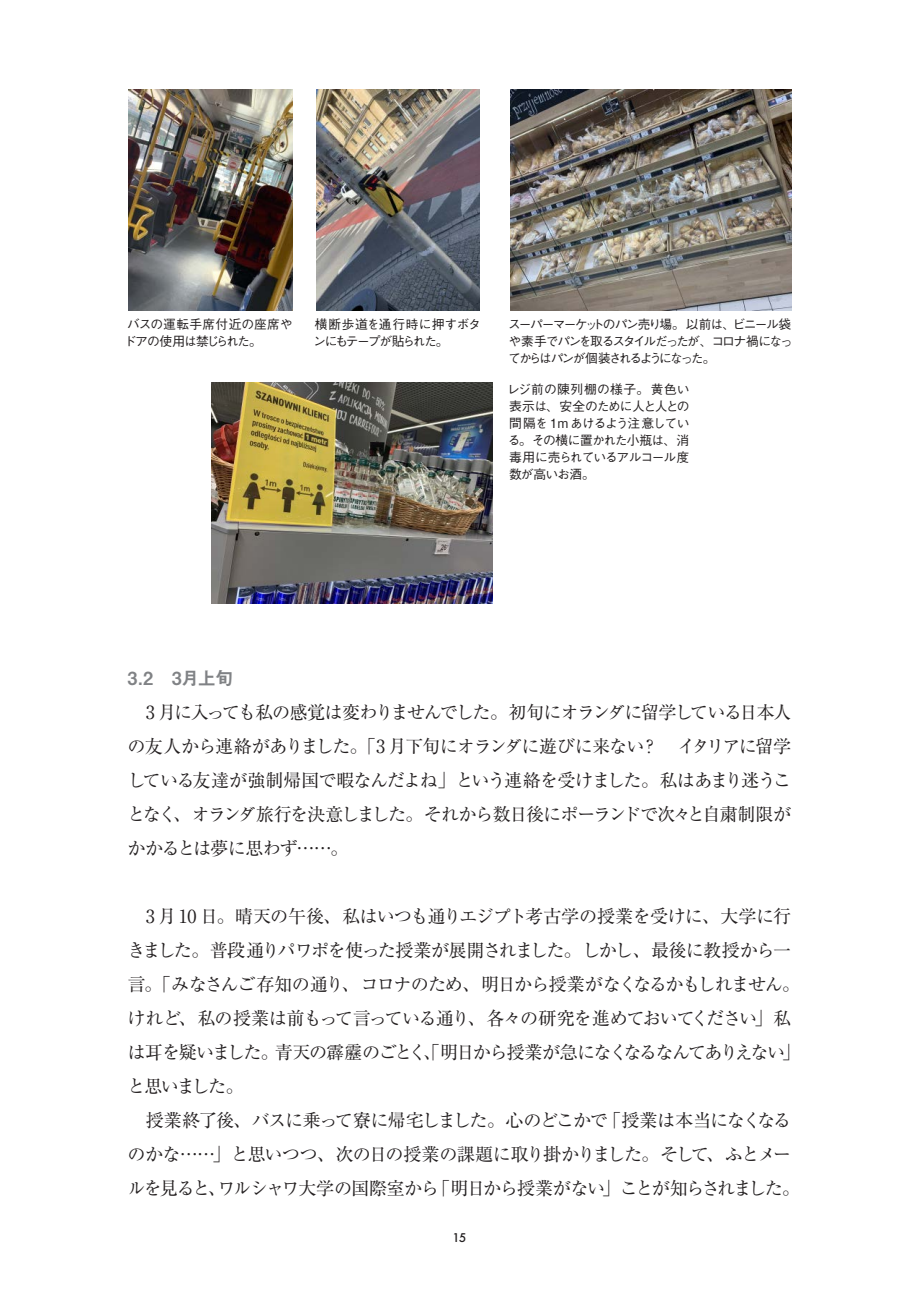
<style>
.page{position:relative;width:919px;height:1289px;background:#fff}
.page>*{position:absolute;margin:0;border:0;box-sizing:border-box;transform-origin:0 0}
.t1{font:18px/34px "Ryumin Pro";letter-spacing:-.065em;color:#231f20;text-align:justify}
.t2{font:18px "Midashi Go Pro MB31";color:#808285}
.t3{font:500 12.75px/17px "Gothic BBB Pro";letter-spacing:-.085em;color:#231f20;text-align:justify}
.t4{font:500 12.75px/17px "Gothic BBB Pro";letter-spacing:-.025em;color:#231f20}
.t5{font:500 11.7px "Futura";color:#231f20}
</style>
<div class="page">
<img style="left:129px;top:89px;width:163px;height:221px">
<img style="left:316px;top:89px;width:163px;height:221px">
<img style="left:510px;top:89px;width:281px;height:221px">
<img style="left:211px;top:383px;width:281px;height:220px">
<p class="t4" style="left:124px;top:314px;width:170px">バスの運転手席付近の座席やドアの使用は禁じられた。</p>
<p class="t3" style="left:313px;top:314px;width:169px">横断歩道を通行時に押すボタンにもテープが貼られた。</p>
<p class="t3" style="left:508px;top:314px;width:286px">スーパーマーケットのパン売り場。以前は、ビニール袋や素手でパンを取るスタイルだったが、コロナ禍になってからはパンが個装されるようになった。</p>
<p class="t3" style="left:507px;top:379px;width:184px">レジ前の陳列棚の様子。黄色い表示は、安全のために人と人との間隔を 1m あけるよう注意している。その横に置かれた小瓶は、消毒用に売られているアルコール度数が高いお酒。</p>
<p class="t2" style="left:128px;top:663px;width:107px">3.2　3月上旬</p>
<p class="t1" style="left:128px;top:693px;width:665px;text-indent:18px">3 月に入っても私の感覚は変わりませんでした。初旬にオランダに留学している日本人の友人から連絡がありました。「3 月下旬にオランダに遊びに来ない？　イタリアに留学している友達が強制帰国で暇なんだよね」という連絡を受けました。私はあまり迷うことなく、オランダ旅行を決意しました。それから数日後にポーランドで次々と自粛制限がかかるとは夢に思わず……。</p>
<p class="t1" style="left:128px;top:897px;width:674px;text-align:left;text-indent:18px">3 月 10 日。晴天の午後、私はいつも通りエジプト考古学の授業を受けに、大学に行きました。普段通りパワポを使った授業が展開されました。しかし、最後に教授から一言。「みなさんご存知の通り、コロナのため、明日から授業がなくなるかもしれません。けれど、私の授業は前もって言っている通り、各々の研究を進めておいてください」私は耳を疑いました。青天の霹靂のごとく、「明日から授業が急になくなるなんてありえない」と思いました。</p>
<p class="t1" style="left:128px;top:1101px;width:674px;text-align:center">授業終了後、バスに乗って寮に帰宅しました。心のどこかで「授業は本当になくなる<br>のかな……」と思いつつ、次の日の授業の課題に取り掛かりました。そして、ふとメールを見ると、ワルシャワ大学の国際室から「明日から授業がない」ことが知らされました。</p>
<p class="t5" style="left:452px;top:1229px;width:15px">15</p>
</div>
